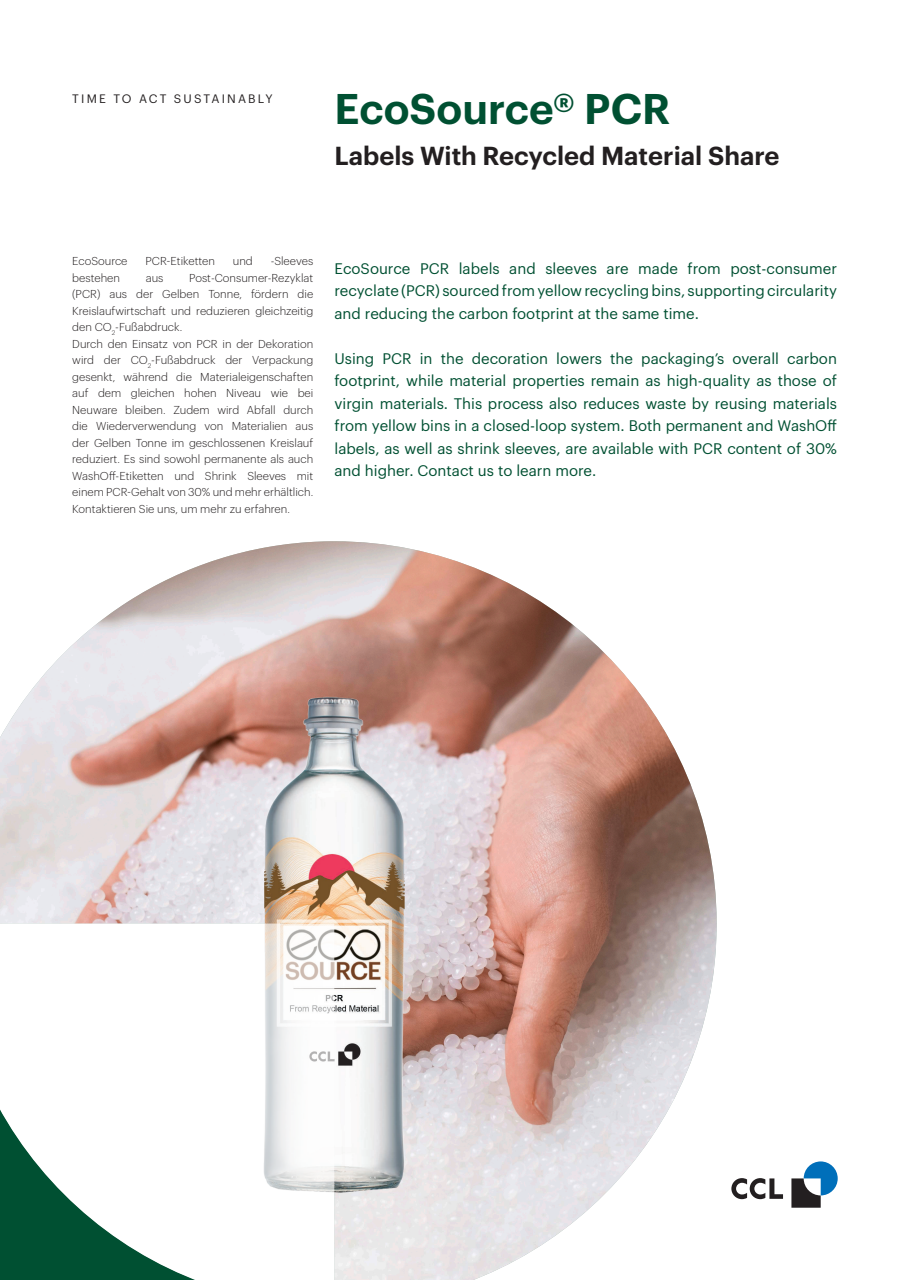
<style>
.page{position:relative;width:910px;height:1280px;background:#fff}
.page>*{position:absolute;margin:0;border:0;box-sizing:border-box;transform-origin:0 0}
.t1{font:600 42px "Graphik";color:#005032}
.t2{font:600 25.5px "Graphik";color:#231f20}
.t3{font:15px/22.5px "Graphik";color:#005032;text-align:justify}
.t4{font:12px "Graphik";letter-spacing:.18em;color:#231f20}
.t5{font:300 11.25px/16.5px "Graphik";color:#231f20}
</style>
<div class="page">
<svg style="left:731px;top:1178px;width:52px;height:21px"></svg>
<svg style="left:791px;top:1161px;width:47px;height:47px"></svg>
<img style="left:0;top:541px;width:717px;height:739px">
<img style="left:210px;top:680px;width:245px;height:528px">
<svg style="left:0;top:923px;width:334px;height:357px"></svg>
<p class="t4" style="left:72px;top:90px;width:202px">TIME TO ACT SUSTAINABLY</p>
<h1 class="t1" style="left:334px;top:77px;width:337px">EcoSource® PCR</h1>
<h2 class="t2" style="left:334px;top:137px;width:446px">Labels With Recycled Material Share</h2>
<p class="t5" style="left:72px;top:252px;width:57px">EcoSource</p>
<p class="t5" style="left:145px;top:252px;width:71px">PCR-Etiketten</p>
<p class="t5" style="left:233px;top:252px;width:21px">und</p>
<p class="t5" style="left:271px;top:252px;width:44px">-Sleeves</p>
<p class="t5" style="left:72px;top:269px;width:49px">bestehen</p>
<p class="t5" style="left:146px;top:269px;width:19px">aus</p>
<p class="t5" style="left:72px;top:269px;width:242px;text-indent:117px">Post-Consumer-Rezyklat (PCR) aus der Gelben Tonne, fördern die Kreislaufwirtschaft und reduzieren gleichzeitig den CO<sub>2</sub>-Fußabdruck.<br>Durch den Einsatz von PCR in der Dekoration wird der CO<sub>2</sub>-Fußabdruck der Verpackung gesenkt, während die Materialeigenschaften auf dem gleichen hohen Niveau wie bei Neuware bleiben. Zudem wird Abfall durch die Wiederverwendung von Materialien aus der Gelben Tonne im geschlossenen Kreislauf reduziert. Es sind sowohl permanente als auch WashOff-Etiketten und Shrink Sleeves mit einem PCR-Gehalt von 30% und mehr erhältlich.<br>Kontaktieren Sie uns, um mehr zu erfahren.</p>
<h3 class="t3" style="left:334px;top:256px;width:504px">EcoSource PCR labels and sleeves are made from post-consumer recyclate (PCR) sourced from yellow recycling bins, supporting circularity and reducing the carbon footprint at the same time.</h3>
<p class="t3" style="left:334px;top:346px;width:504px">Using PCR in the decoration lowers the packaging’s overall carbon footprint, while material properties remain as high-quality as those of virgin materials. This process also reduces waste by reusing materials from yellow bins in a closed-loop system. Both permanent and WashOff labels, as well as shrink sleeves, are available with PCR content of 30% and higher. Contact us to learn more.</p>
</div>
